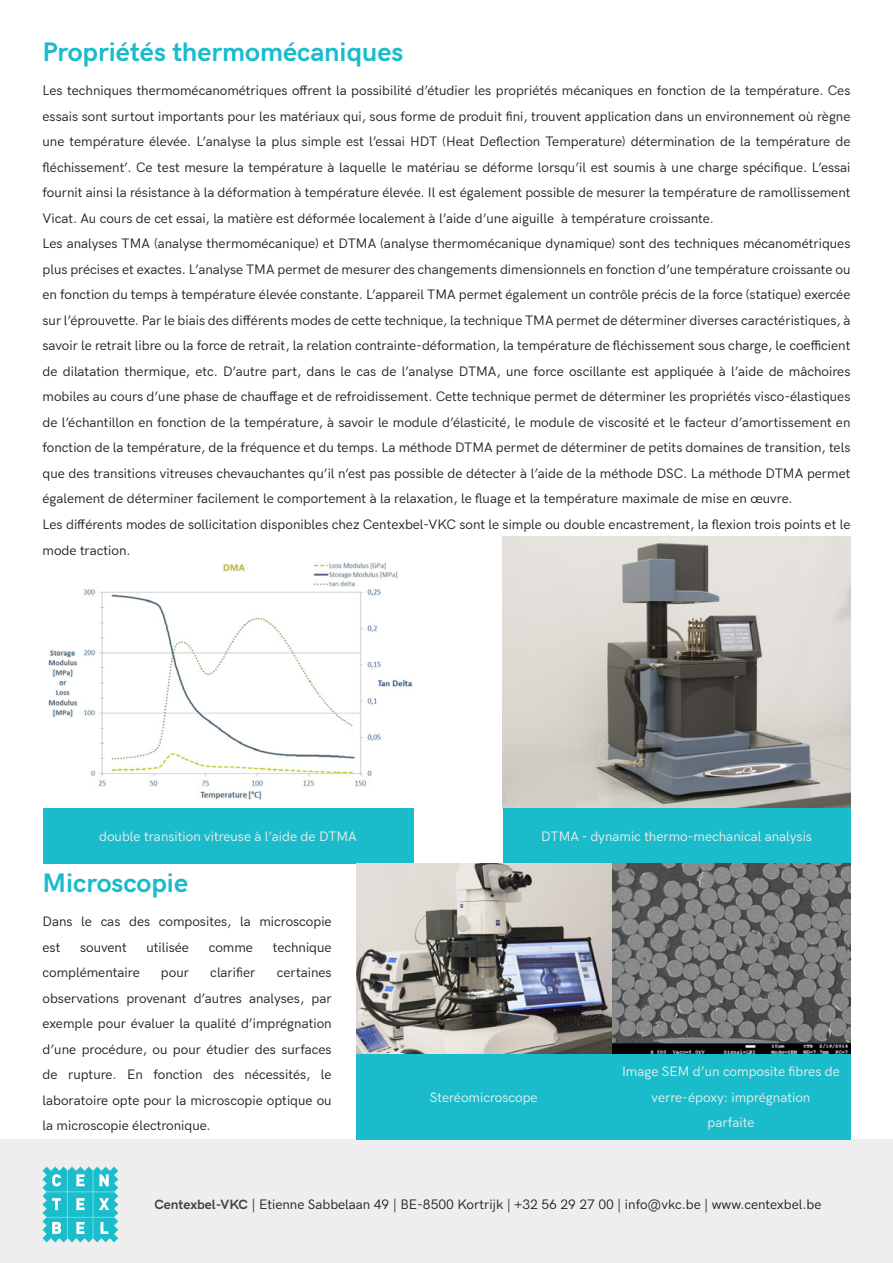
<style>
.page{position:relative;width:893px;height:1263px;background:#fff}
.page>*{position:absolute;margin:0;border:0;box-sizing:border-box;transform-origin:0 0}
.t1{font:700 27px "HK Grotesk Pro";color:#1abccb}
.t2{font:13.5px/25.5px "HK Grotesk Pro";color:#231f20;text-align:justify}
.t3{font:13.5px/25.5px "HK Grotesk Pro";color:#eee;text-align:center}
.s1{font-weight:700;color:#444}
</style>
<div class="page">
<div style="left:0;top:1140px;width:893px;height:123px;background:#eee"></div>
<svg style="left:43px;top:1166px;width:75px;height:76px;background:#4dcad4"></svg>
<img style="left:48px;top:562px;width:364px;height:238px">
<div style="left:43px;top:808px;width:370px;height:55px;background:#1abccb"></div>
<img style="left:503px;top:536px;width:347px;height:272px">
<div style="left:503px;top:808px;width:347px;height:55px;background:#1abccb"></div>
<img style="left:356px;top:863px;width:494px;height:191px">
<div style="left:356px;top:1054px;width:255px;height:86px;background:#1abccb"></div>
<div style="left:611px;top:1054px;width:239px;height:86px;background:#1abccb"></div>
<p class="t1" style="left:43px;top:32px;width:362px">Propriétés thermomécaniques</p>
<p class="t2" style="left:43px;top:78px;width:809px">Les techniques thermomécanométriques offrent la possibilité d’étudier les propriétés mécaniques en fonction de la température. Ces essais sont surtout importants pour les matériaux qui, sous forme de produit fini, trouvent application dans un environnement où règne une température élevée. L’analyse la plus simple est l’essai HDT (Heat Deflection Temperature) détermination de la température de fléchissement’. Ce test mesure la température à laquelle le matériau se déforme lorsqu’il est soumis à une charge spécifique. L’essai fournit ainsi la résistance à la déformation à température élevée. Il est également possible de mesurer la température de ramollissement Vicat. Au cours de cet essai, la matière est déformée localement à l’aide d’une aiguille à température croissante.</p>
<p class="t2" style="left:43px;top:231px;width:809px">Les analyses TMA (analyse thermomécanique) et DTMA (analyse thermomécanique dynamique) sont des techniques mécanométriques plus précises et exactes. L’analyse TMA permet de mesurer des changements dimensionnels en fonction d’une température croissante ou en fonction du temps à température élevée constante. L’appareil TMA permet également un contrôle précis de la force (statique) exercée sur l’éprouvette. Par le biais des différents modes de cette technique, la technique TMA permet de déterminer diverses caractéristiques, à savoir le retrait libre ou la force de retrait, la relation contrainte-déformation, la température de fléchissement sous charge, le coefficient de dilatation thermique, etc. D’autre part, dans le cas de l’analyse DTMA, une force oscillante est appliquée à l’aide de mâchoires mobiles au cours d’une phase de chauffage et de refroidissement. Cette technique permet de déterminer les propriétés visco-élastiques de l’échantillon en fonction de la température, à savoir le module d’élasticité, le module de viscosité et le facteur d’amortissement en fonction de la température, de la fréquence et du temps. La méthode DTMA permet de déterminer de petits domaines de transition, tels que des transitions vitreuses chevauchantes qu’il n’est pas possible de détecter à l’aide de la méthode DSC. La méthode DTMA permet également de déterminer facilement le comportement à la relaxation, le fluage et la température maximale de mise en œuvre.</p>
<p class="t2" style="left:43px;top:512px;width:809px">Les différents modes de sollicitation disponibles chez Centexbel-VKC sont le simple ou double encastrement, la flexion trois points et le mode traction.</p>
<p class="t3" style="left:99px;top:823px;width:259px">double transition vitreuse à l’aide de DTMA</p>
<p class="t3" style="left:541px;top:823px;width:272px">DTMA - dynamic thermo-mechanical analysis</p>
<p class="t1" style="left:43px;top:862px;width:147px">Microscopie</p>
<p class="t2" style="left:43px;top:909px;width:291px">Dans le cas des composites, la microscopie est</p>
<p class="t2" style="left:80px;top:934px;width:48px">souvent</p>
<p class="t2" style="left:146px;top:934px;width:44px">utilisée</p>
<p class="t2" style="left:209px;top:934px;width:46px">comme</p>
<p class="t2" style="left:273px;top:934px;width:60px">technique</p>
<p class="t2" style="left:43px;top:960px;width:99px">complémentaire</p>
<p class="t2" style="left:161px;top:960px;width:30px">pour</p>
<p class="t2" style="left:210px;top:960px;width:47px">clarifier</p>
<p class="t2" style="left:43px;top:960px;width:291px;text-indent:234px">certaines observations provenant d’autres analyses, par exemple pour évaluer la qualité d’imprégnation d’une procédure, ou pour étudier des surfaces de rupture. En fonction des nécessités, le laboratoire opte pour la microscopie optique ou la microscopie électronique.</p>
<p class="t3" style="left:430px;top:1085px;width:109px">Steréomicroscope</p>
<p class="t3" style="left:622px;top:1059px;width:219px">Image SEM d’un composite fibres de verre-époxy: imprégnation<br>parfaite</p>
<p class="t2" style="left:155px;top:1192px;width:668px"><span class="s1">Centexbel-VKC</span> | Etienne Sabbelaan 49 | BE-8500 Kortrijk | +32 56 29 27 00 | info@vkc.be | www.centexbel.be</p>
</div>
